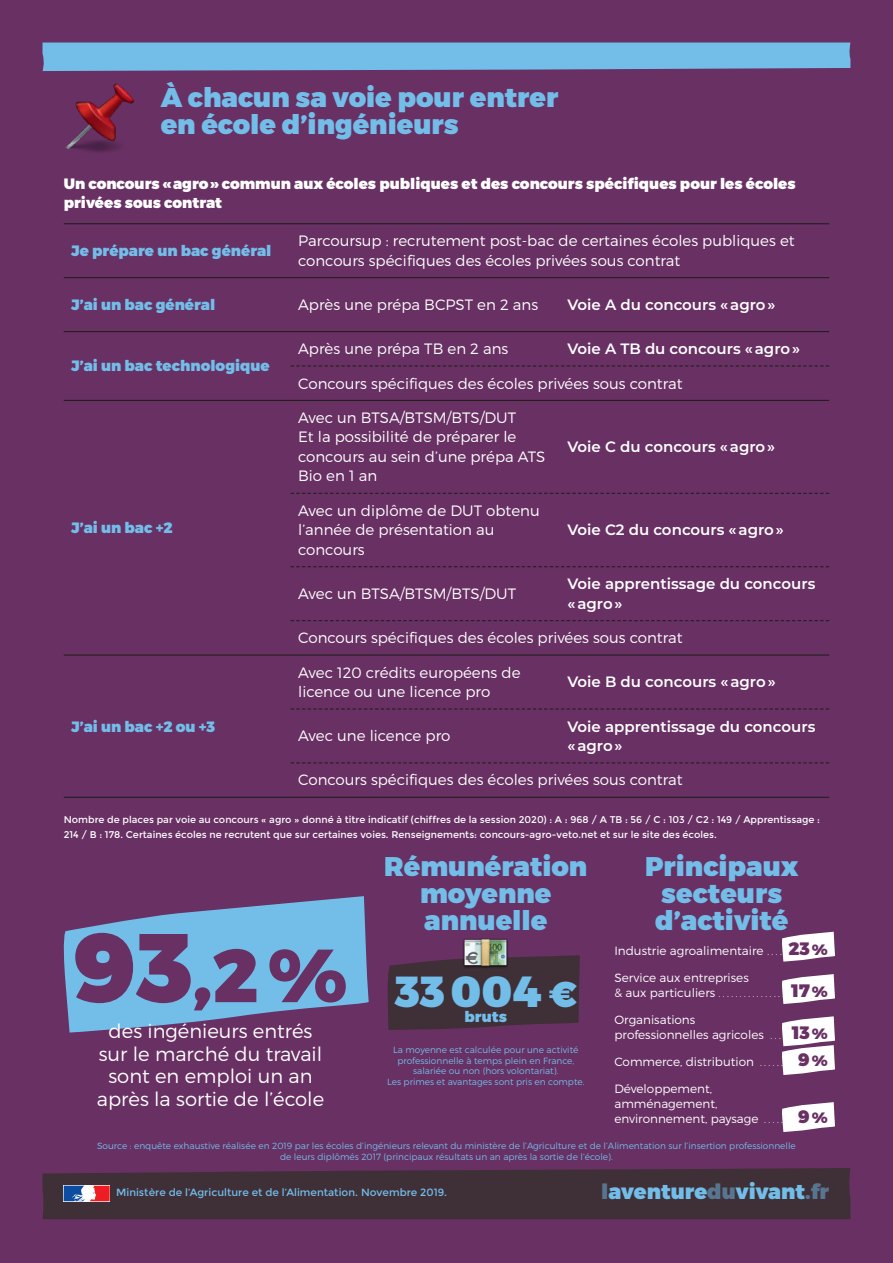
<style>
.page{position:relative;width:893px;height:1263px;background:#683063}
.page>*{position:absolute;margin:0;border:0;box-sizing:border-box;transform-origin:0 0}
.t1{font:900 97.5px "Montserrat";color:#683063}
.t2{font:900 75px "Montserrat";color:#683063}
.t3{font:900 43.5px "Montserrat";color:#73bde9}
.t4{font:900 27px/27px "Montserrat";color:#73bde9;text-align:center}
.t5{font:900 21px "Montserrat";color:#73bde9}
.t6{font:300 19.5px/22.5px "Montserrat";color:#fff;text-align:center}
.t7{font:300 15px/19.5px "Montserrat";color:#fff}
.t8{font:600 15px/19.5px "Montserrat";color:#fff}
.t9{font:900 15px/19.5px "Montserrat";color:#fff}
.t10{font:900 15px "Montserrat";color:#73bde9}
.t11{font:300 12px/15px "Montserrat";color:#fff}
.t12{font:10.5px "Montserrat";color:#73bde9}
.t13{font:9.75px/15px "Montserrat";color:#fff}
.t14{font:300 9px/10.5px "Montserrat";color:#73bde9;text-align:center}
.t15{font:300 9px "Montserrat";color:#fff}
.s1{font-size:9px}
.s2{font-weight:900;font-size:18px;color:#683063}
.s3{font-weight:900;font-size:15px;color:#683063}
.s4{font-size:12px}
.s5{font-size:36px}
.s6{color:rgb(115 189 233/.5)}
</style>
<div class="page">
<svg style="left:63px;top:896px;width:306px;height:136px"></svg>
<svg style="left:387px;top:955px;width:193px;height:75px;background:#432f3b"></svg>
<svg style="left:782px;top:932px;width:53px;height:29px;background:#e5dbe4"></svg>
<svg style="left:782px;top:974px;width:53px;height:30px"></svg>
<svg style="left:782px;top:1016px;width:53px;height:59px;background:#e3d9e2"></svg>
<svg style="left:782px;top:1102px;width:53px;height:30px"></svg>
<img style="left:65px;top:83px;width:69px;height:69px">
<div style="left:43px;top:43px;width:807px;height:28px;background:#73bde9"></div>
<hr style="left:64px;top:223px;width:765px;height:1px;background:#231f20">
<hr style="left:64px;top:277px;width:765px;height:1px;background:#231f20">
<hr style="left:64px;top:331px;width:765px;height:1px;background:#231f20">
<svg style="left:291px;top:365px;width:538px;height:1px"></svg>
<hr style="left:64px;top:400px;width:765px;height:1px;background:#231f20">
<svg style="left:291px;top:493px;width:538px;height:1px"></svg>
<svg style="left:291px;top:566px;width:538px;height:1px"></svg>
<svg style="left:291px;top:620px;width:538px;height:1px"></svg>
<hr style="left:64px;top:654px;width:765px;height:2px;background:#231f20">
<svg style="left:291px;top:708px;width:538px;height:1px"></svg>
<svg style="left:291px;top:762px;width:538px;height:1px"></svg>
<hr style="left:64px;top:797px;width:765px;height:1px;background:#231f20">
<img style="left:463px;top:938px;width:46px;height:38px">
<svg style="left:43px;top:1168px;width:807px;height:51px;background:#43303b"></svg>
<h3 class="t4" style="left:161px;top:86px;width:399px;text-align:left">À chacun sa voie pour entrer en école d’ingénieurs</h3>
<p class="t9" style="left:64px;top:175px;width:733px">Un concours « agro » commun aux écoles publiques et des concours spécifiques pour les écoles privées sous contrat</p>
<p class="t10" style="left:71px;top:245px;width:202px">Je prépare un bac général</p>
<p class="t7" style="left:298px;top:232px;width:498px">Parcoursup : recrutement post-bac de certaines écoles publiques et concours spécifiques des écoles privées sous contrat</p>
<p class="t10" style="left:71px;top:299px;width:145px">J’ai un bac général</p>
<p class="t7" style="left:298px;top:296px;width:241px">Après une prépa BCPST en 2 ans</p>
<p class="t8" style="left:567px;top:296px;width:210px">Voie A du concours «agro»</p>
<p class="t10" style="left:71px;top:360px;width:200px">J’ai un bac technologique</p>
<p class="t10" style="left:71px;top:522px;width:103px">J’ai un bac +2</p>
<p class="t10" style="left:71px;top:720px;width:145px">J’ai un bac +2 ou +3</p>
<p class="t7" style="left:298px;top:340px;width:212px">Après une prépa TB en 2 ans</p>
<p class="t8" style="left:567px;top:340px;width:234px">Voie A TB du concours «agro»</p>
<p class="t7" style="left:298px;top:375px;width:386px">Concours spécifiques des écoles privées sous contrat</p>
<p class="t7" style="left:298px;top:409px;width:249px">Avec un BTSA/BTSM/BTS/DUT<br>Et la possibilité de préparer le concours au sein d’une prépa ATS<br>Bio en 1 an</p>
<p class="t7" style="left:298px;top:502px;width:243px">Avec un diplôme de DUT obtenu l’année de présentation au concours</p>
<p class="t8" style="left:567px;top:438px;width:209px">Voie C du concours «agro»</p>
<p class="t8" style="left:567px;top:521px;width:218px">Voie C2 du concours «agro»</p>
<p class="t7" style="left:298px;top:585px;width:219px">Avec un BTSA/BTSM/BTS/DUT</p>
<p class="t8" style="left:567px;top:575px;width:249px">Voie apprentissage du concours «agro»</p>
<p class="t7" style="left:298px;top:629px;width:386px">Concours spécifiques des écoles privées sous contrat</p>
<p class="t7" style="left:298px;top:664px;width:224px">Avec 120 crédits européens de licence ou une licence pro</p>
<p class="t8" style="left:567px;top:673px;width:210px">Voie B du concours «agro»</p>
<p class="t7" style="left:298px;top:727px;width:154px">Avec une licence pro</p>
<p class="t8" style="left:567px;top:718px;width:249px">Voie apprentissage du concours «agro»</p>
<p class="t7" style="left:298px;top:772px;width:386px">Concours spécifiques des écoles privées sous contrat</p>
<p class="t13" style="left:64px;top:812px;width:758px">Nombre de places par voie au concours « agro » donné à titre indicatif (chiffres de la session 2020) : A : 968 / A TB : 56 / C : 103 / C2 : 149 / Apprentissage :<br>214 / B : 178. Certaines écoles ne recrutent que sur certaines voies. Renseignements: concours-agro-veto.net et sur le site des écoles.</p>
<h3 class="t4" style="left:384px;top:855px;width:205px">Rémunération moyenne annuelle</h3>
<h3 class="t4" style="left:645px;top:855px;width:155px">Principaux secteurs d’activité</h3>
<h1 class="t1" style="left:73px;top:930px;width:121px">93</h1>
<h3 class="t6" style="left:109px;top:1021px;width:205px">des ingénieurs entrés</h3>
<p class="t11" style="left:614px;top:944px;width:215px">Industrie agroalimentaire <span class="s1">. . . . .</span> <span class="s2">23</span><span class="s3">%</span></p>
<p class="t11" style="left:614px;top:971px;width:136px">Service aux entreprises</p>
<p class="t15" style="left:614px;top:990px;width:215px"><span class="s4">&amp; aux particuliers</span> . . . . . . . . . . . . . . . . . <span class="s2">17</span><span class="s3">%</span></p>
<p class="t11" style="left:614px;top:1013px;width:215px">Organisations<br>professionnelles agricoles <span class="s1">. . . . .</span> <span class="s2">13</span><span class="s3">%</span></p>
<p class="t11" style="left:614px;top:1055px;width:215px">Commerce, distribution <span class="s1">. . . . . . . . .</span> <span class="s2">9</span><span class="s3">%</span></p>
<p class="t11" style="left:614px;top:1082px;width:215px">Développement,<br>amménagement,<br>environnement, paysage <span class="s1">. . . . . . . .</span> <span class="s2">9</span><span class="s3">%</span></p>
<p class="t14" style="left:97px;top:1141px;width:700px">Source : enquête exhaustive réalisée en 2019 par les écoles d’ingénieurs relevant du ministère de l’Agriculture et de l’Alimentation sur l’insertion professionnelle de leurs diplômés 2017 (principaux résultats un an après la sortie de l’école).</p>
<h2 class="t2" style="left:193px;top:946px;width:157px">,2%</h2>
<h3 class="t6" style="left:97px;top:1044px;width:229px">sur le marché du travail sont en emploi un an après la sortie de l’école</h3>
<h3 class="t3" style="left:395px;top:974px;width:183px">33 004 <span class="s5">€</span></h3>
<p class="t10" style="left:465px;top:1011px;width:44px">bruts</p>
<p class="t14" style="left:387px;top:1045px;width:199px">La moyenne est calculée pour une activité professionnelle à temps plein en France, salariée ou non (hors volontariat).<br>Les primes et avantages sont pris en compte.</p>
<p class="t12" style="left:116px;top:1187px;width:332px">Ministère de l’Agriculture et de l’Alimentation. Novembre 2019.</p>
<h3 class="t5" style="left:601px;top:1183px;width:230px"><span class="s6">l</span>aventure<span class="s6">du</span>vivant<span class="s6">.fr</span></h3>
</div>
